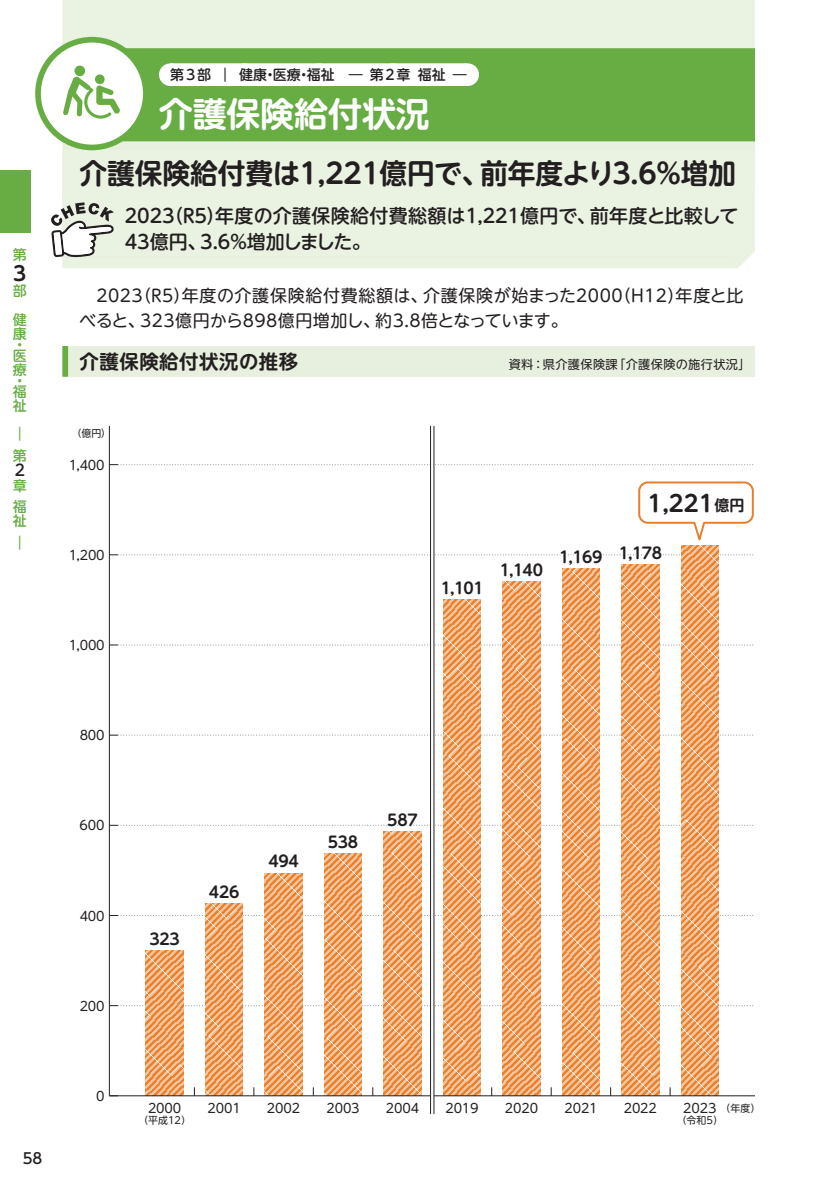
<style>
.page{position:relative;width:840px;height:1191px;background:#fff}
.page>*{position:absolute;margin:0;border:0;box-sizing:border-box;transform-origin:0 0}
.t1{font:500 62.4px "UD Shin M Go Pro";color:#67ad44}
.t2{font:700 34px "UD Shin M Go Pro De";letter-spacing:-.005em;color:#fff}
.t3{font:700 28px "UD Shin M Go Pro De";letter-spacing:-.005em;color:#231f20}
.t4{font:700 22.6px "UD Shin M Go Pro De";color:#231f20}
.t5{font:700 19.8px "UD Shin M Go Pro De";color:#231f20}
.t6{font:700 19.4px "UD Shin M Go Pro De";letter-spacing:.03em;color:#231f20}
.t7{font:500 19px/26px "UD Shin M Go Pro";letter-spacing:-.005em;color:#231f20}
.t8{font:17px/25.4px "UD Shin M Go Pro";letter-spacing:.03em;color:#231f20}
.t9{font:700 15.6px "UD Shin M Go Pro De";letter-spacing:-.015em;color:#231f20}
.t10{font:500 15.6px "UD Shin M Go Pro";color:#231f20}
.t11{font:500 14.8px "UD Shin Go Pro";color:#231f20}
.t12{font:500 14px "UD Shin M Go Pro";letter-spacing:.06em;color:#231f20}
.t13{font:500 14px/10.8px "UD Shin M Go Pro";color:#67ad44}
.t14{font:12.8px "UD Shin M Go Pro";letter-spacing:-.01em;color:#231f20}
.t15{font:12.2px "UD Shin M Go Pro";letter-spacing:.03em;color:#231f20}
.t16{font:10px "UD Shin M Go Pro";letter-spacing:-.005em;color:#231f20}
.s1{font-size:15px}
</style>
<div class="page">
<svg style="left:146px;top:950px;width:37px;height:145px;background:#eea469"></svg>
<svg style="left:205px;top:903px;width:38px;height:192px;background:#eea569"></svg>
<svg style="left:265px;top:873px;width:37px;height:222px;background:#eea569"></svg>
<svg style="left:324px;top:870px;width:37px;height:225px;background:#eea569"></svg>
<svg style="left:383px;top:870px;width:38px;height:225px;background:#eea56a"></svg>
<svg style="left:443px;top:599px;width:37px;height:496px;background:#eea469"></svg>
<svg style="left:502px;top:598px;width:38px;height:497px;background:#eea569"></svg>
<svg style="left:562px;top:598px;width:37px;height:497px;background:#eea569"></svg>
<svg style="left:621px;top:598px;width:37px;height:497px;background:#eea56a"></svg>
<svg style="left:681px;top:598px;width:37px;height:497px;background:#eea56a"></svg>
<hr style="left:109px;top:1095px;width:645px;height:1px;background:#231f20">
<hr style="left:109px;top:426px;width:1px;height:669px;background:#231f20">
<svg style="left:109px;top:1005px;width:645px;height:1px"></svg>
<svg style="left:110px;top:915px;width:644px;height:1px"></svg>
<svg style="left:109px;top:734px;width:645px;height:2px"></svg>
<svg style="left:109px;top:644px;width:645px;height:1px"></svg>
<svg style="left:109px;top:464px;width:645px;height:1px"></svg>
<hr style="left:430px;top:426px;width:3px;height:688px;background:#fff">
<hr style="left:433px;top:426px;width:1px;height:688px;background:#231f20">
<hr style="left:430px;top:426px;width:1px;height:688px;background:#231f20">
<svg style="left:109px;top:810px;width:645px;height:60px"></svg>
<svg style="left:109px;top:478px;width:645px;height:120px"></svg>
<div style="left:62px;top:48px;width:692px;height:40px;background:#67ad44"></div>
<div style="left:62px;top:0;width:692px;height:48px;background:#eaf2e2"></div>
<div style="left:170px;top:63px;width:296px;height:23px;background:#fff"></div>
<svg style="left:244px;top:63px;width:185px;height:1px"></svg>
<svg style="left:466px;top:63px;width:1px;height:23px"></svg>
<div style="left:62px;top:88px;width:692px;height:54px;background:#67ad44"></div>
<div style="left:62px;top:142px;width:692px;height:8px;background:#e7efde"></div>
<div style="left:62px;top:150px;width:692px;height:118px;background:#eaf2e2"></div>
<hr style="left:62px;top:257px;width:669px;height:1px;background:#e7efde">
<div style="left:62px;top:346px;width:692px;height:31px;background:#e7efde"></div>
<div style="left:62px;top:346px;width:6px;height:31px;background:#67ad44"></div>
<svg style="left:51px;top:202px;width:63px;height:56px"></svg>
<div style="left:38px;top:40px;width:108px;height:107px;background:#fff;border-radius:50%"></div>
<svg style="left:63px;top:76px;width:57px;height:43px"></svg>
<div style="left:95px;top:74px;width:10px;height:10px;background:#67ad44;border-radius:50%"></div>
<div style="left:74px;top:66px;width:11px;height:10px;background:#67ad44;border-radius:50%"></div>
<div style="left:35px;top:37px;width:114px;height:113px;border:6px solid #67ad44;border-radius:50%"></div>
<h1 class="t1" style="left:-11px;top:151px;width:64px">█</h1>
<p class="t13" style="left:13px;top:249px;width:15px">第</p>
<p class="t13" style="left:13px;top:276px;width:15px;line-height:28.6px">部健</p>
<p class="t13" style="left:13px;top:328px;width:15px">康・医</p>
<p class="t13" style="left:13px;top:363px;width:15px">療・福</p>
<p class="t13" style="left:13px;top:390px;width:15px;line-height:28.6px">祉︱</p>
<p class="t13" style="left:13px;top:449px;width:15px">第</p>
<p class="t10" style="left:15px;top:458px;width:12px">2</p>
<p class="t13" style="left:13px;top:474px;width:15px;line-height:21.6px">章福</p>
<p class="t13" style="left:13px;top:509px;width:15px;line-height:21.6px">祉︱</p>
<p class="t5" style="left:13px;top:257px;width:15px">3</p>
<p class="t12" style="left:170px;top:64px;width:298px">第3部 ｜ 健康・医療・福祉 ― 第2章 福祉 ―</p>
<h2 class="t2" style="left:159px;top:87px;width:272px">介護保険給付状況</h2>
<h3 class="t3" style="left:79px;top:150px;width:657px">介護保険給付費は1,221億円で、前年度より3.6％増加</h3>
<p class="t7" style="left:125px;top:202px;width:614px">2023（R5）年度の介護保険給付費総額は1,221億円で、前年度と比較して<br>43億円、3.6％増加しました。</p>
<p class="t8" style="left:79px;top:282px;width:665px;text-indent:17px">2023（R5）年度の介護保険給付費総額は、介護保険が始まった2000（H12）年度と比べると、323億円から898億円増加し、約3.8倍となっています。</p>
<p class="t6" style="left:79px;top:345px;width:220px">介護保険給付状況の推移</p>
<p class="t15" style="left:508px;top:354px;width:243px">資料：県介護保険課「介護保険の施行状況」</p>
<p class="t16" style="left:72px;top:425px;width:40px">（億円）</p>
<p class="t14" style="left:68px;top:454px;width:38px">1,400</p>
<p class="t14" style="left:68px;top:544px;width:38px">1,200</p>
<p class="t14" style="left:68px;top:635px;width:38px">1,000</p>
<p class="t9" style="left:440px;top:575px;width:44px">1,101</p>
<p class="t9" style="left:499px;top:557px;width:45px">1,140</p>
<p class="t9" style="left:559px;top:544px;width:45px">1,169</p>
<h3 class="t4" style="left:647px;top:485px;width:98px">1,221<span class="s1">億円</span></h3>
<p class="t9" style="left:618px;top:540px;width:45px">1,178</p>
<p class="t14" style="left:80px;top:725px;width:26px">800</p>
<p class="t14" style="left:80px;top:815px;width:27px">600</p>
<p class="t14" style="left:80px;top:905px;width:27px">400</p>
<p class="t14" style="left:80px;top:995px;width:27px">200</p>
<p class="t9" style="left:149px;top:926px;width:32px">323</p>
<p class="t9" style="left:209px;top:879px;width:32px">426</p>
<p class="t9" style="left:268px;top:848px;width:32px">494</p>
<p class="t9" style="left:328px;top:829px;width:32px">538</p>
<p class="t9" style="left:387px;top:807px;width:32px">587</p>
<p class="t11" style="left:23px;top:1146px;width:21px">58</p>
<p class="t14" style="left:96px;top:1085px;width:10px">0</p>
<p class="t14" style="left:148px;top:1098px;width:35px">2000</p>
<p class="t14" style="left:207px;top:1098px;width:35px">2001</p>
<p class="t14" style="left:267px;top:1098px;width:35px">2002</p>
<p class="t14" style="left:326px;top:1098px;width:35px">2003</p>
<p class="t14" style="left:385px;top:1098px;width:35px">2004</p>
<p class="t14" style="left:445px;top:1098px;width:34px">2019</p>
<p class="t14" style="left:504px;top:1098px;width:35px">2020</p>
<p class="t14" style="left:564px;top:1098px;width:35px">2021</p>
<p class="t14" style="left:623px;top:1098px;width:35px">2022</p>
<p class="t16" style="left:138px;top:1111px;width:54px">（平成12）</p>
<p class="t14" style="left:682px;top:1098px;width:35px">2023</p>
<p class="t16" style="left:676px;top:1111px;width:48px">（令和5）</p>
<p class="t16" style="left:720px;top:1100px;width:41px">（年度）</p>
</div>
